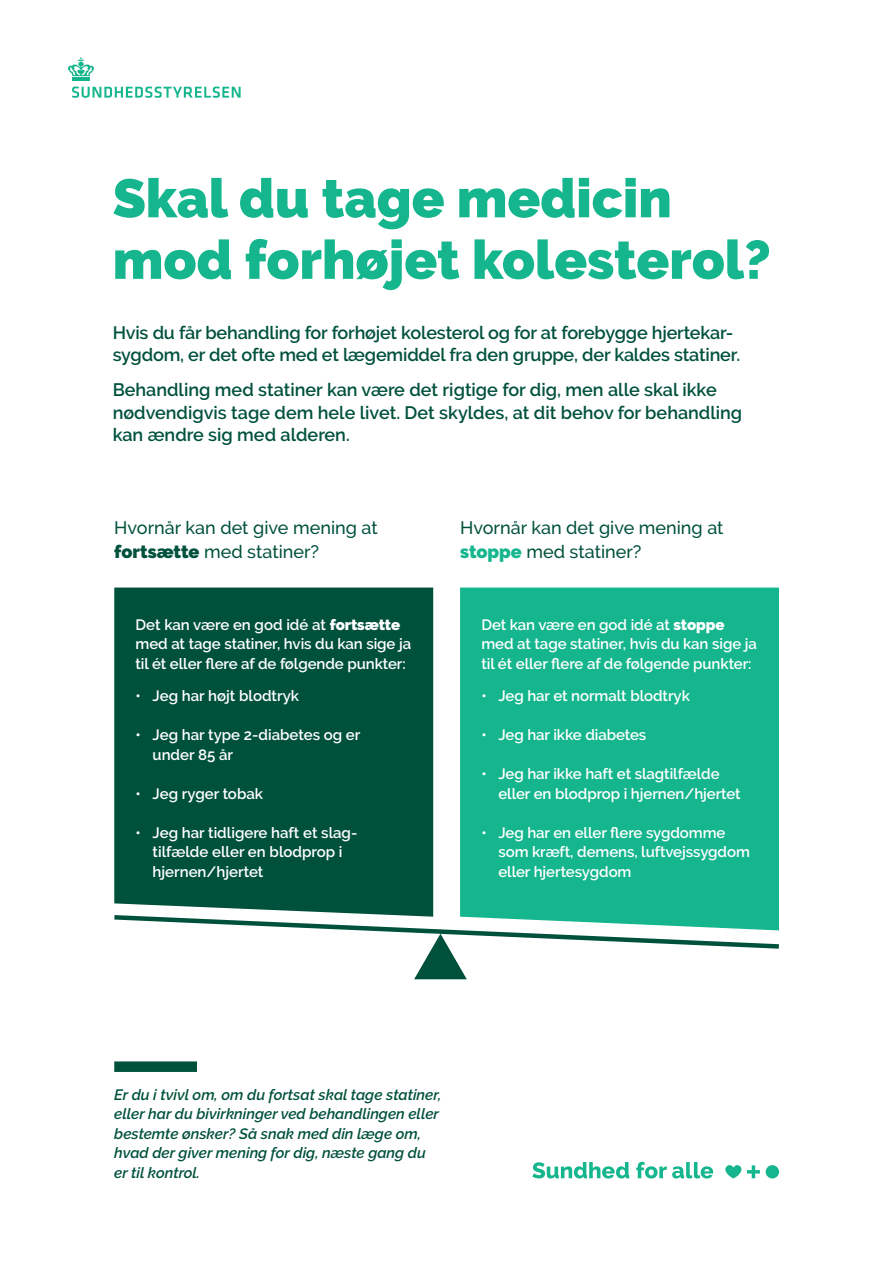
<style>
.page{position:relative;width:893px;height:1263px;background:#fff}
.page>*{position:absolute;margin:0;border:0;box-sizing:border-box;transform-origin:0 0}
.t1{font:900 54px/61.5px "Raleway";color:#15b68d}
.t2{font:600 18px/22.5px "Raleway";letter-spacing:-.01em;color:#00513c}
.t3{font:500 18px/24px "Raleway";color:#00513c}
.t4{font:600 15px/19.5px "Raleway";letter-spacing:-.005em;color:#fff}
.t5{font:italic 600 15px/19.5px "Raleway";color:#00513c}
.s1{font-weight:900}
.s2{font-weight:900;color:#15b68d}
</style>
<div class="page">
<svg style="left:532px;top:1162px;width:181px;height:16px"></svg>
<svg style="left:725px;top:1165px;width:54px;height:13px"></svg>
<hr style="left:72px;top:77px;width:18px;height:3px;background:#15b68d">
<svg style="left:68px;top:57px;width:26px;height:19px"></svg>
<svg style="left:72px;top:87px;width:169px;height:11px"></svg>
<div style="left:114px;top:587px;width:319px;height:325px;background:#00513c"></div>
<div style="left:460px;top:587px;width:319px;height:325px;background:#15b68d"></div>
<svg style="left:114px;top:912px;width:665px;height:67px"></svg>
<div style="left:114px;top:1061px;width:83px;height:11px;background:#00513c"></div>
<h1 class="t1" style="left:113px;top:168px;width:660px">Skal du tage medicin mod forhøjet kolesterol?</h1>
<p class="t2" style="left:113px;top:321px;width:629px">Hvis du får behandling for forhøjet kolesterol og for at forebygge hjertekar&shy;sygdom, er det ofte med et lægemiddel fra den gruppe, der kaldes statiner.</p>
<p class="t2" style="left:113px;top:379px;width:631px">Behandling med statiner kan være det rigtige for dig, men alle skal ikke nødvendigvis tage dem hele livet. Det skyldes, at dit behov for behandling kan ændre sig med alderen.</p>
<p class="t3" style="left:114px;top:515px;width:265px">Hvornår kan det give mening at <span class="s1">fortsætte</span> med statiner?</p>
<p class="t3" style="left:460px;top:515px;width:265px">Hvornår kan det give mening at <span class="s2">stoppe</span> med statiner?</p>
<p class="t4" style="left:136px;top:615px;width:277px">Det kan være en god idé at <span class="s1">fortsætte </span>med at tage statiner, hvis du kan sige ja til ét eller flere af de følgende punkter:</p>
<p class="t4" style="left:136px;top:686px;width:165px">• Jeg har højt blodtryk</p>
<p class="t4" style="left:153px;top:725px;width:209px;text-indent:-17px">• Jeg har type 2-diabetes og er under 85 år</p>
<p class="t4" style="left:136px;top:784px;width:129px">• Jeg ryger tobak</p>
<p class="t4" style="left:153px;top:823px;width:206px;text-indent:-17px">• Jeg har tidligere haft et slag&shy;tilfælde eller en blodprop i hjernen/hjertet</p>
<p class="t4" style="left:481px;top:615px;width:277px">Det kan være en god idé at <span class="s1">stoppe </span>med at tage statiner, hvis du kan sige ja til ét eller flere af de følgende punkter:</p>
<p class="t4" style="left:481px;top:686px;width:210px">• Jeg har et normalt blodtryk</p>
<p class="t4" style="left:481px;top:725px;width:167px">• Jeg har ikke diabetes</p>
<p class="t4" style="left:498px;top:764px;width:244px;text-indent:-17px">• Jeg har ikke haft et slagtilfælde eller en blodprop i hjernen/hjertet</p>
<p class="t4" style="left:498px;top:823px;width:253px;text-indent:-17px">• Jeg har en eller flere sygdomme som kræft, demens, luftvejssygdom eller hjertesygdom</p>
<p class="t5" style="left:114px;top:1085px;width:329px">Er du i tvivl om, om du fortsat skal tage statiner, eller har du bivirkninger ved behandlingen eller bestemte ønsker? Så snak med din læge om, hvad der giver mening for dig, næste gang du er til kontrol.</p>
</div>
